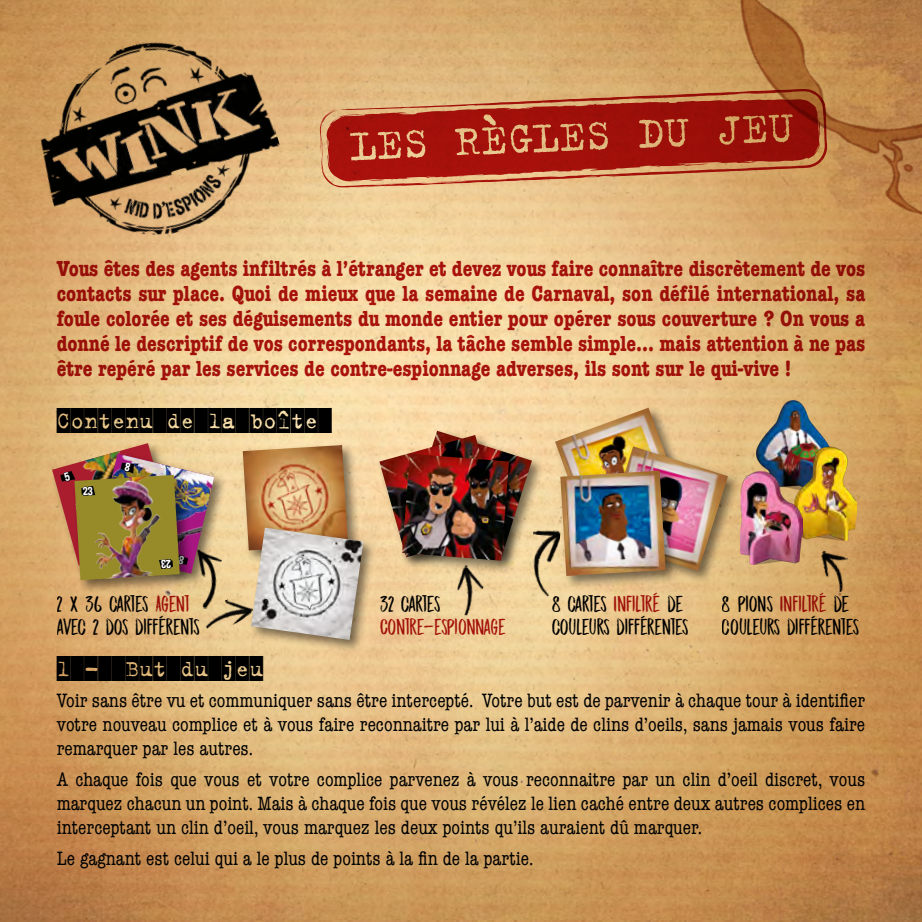
<style>
.page{position:relative;width:922px;height:922px;background:#fff}
.page>*{position:absolute;margin:0;border:0;box-sizing:border-box;transform-origin:0 0}
.t1{font:25px "Trixie Cameo";color:#000}
.t2{font:23px/23px "DK Midnight Chalker";letter-spacing:-.03em;color:#000}
.t3{font:23px "DK Midnight Chalker";letter-spacing:-.03em;color:#ae1613}
.t4{font:700 condensed 22.5px/25px "American Typewriter";color:#ae1613;text-align:justify}
.t5{font:condensed 20px/24px "American Typewriter";color:#000;text-align:justify}
.s1{color:#ae1613}
</style>
<div class="page">
<img style="left:0;top:0;width:921px;height:921px">
<img style="left:671px;top:0;width:250px;height:230px">
<img style="left:16px;top:13px;width:279px;height:251px">
<svg style="left:319px;top:89px;width:508px;height:99px;background:#b75136"></svg>
<div style="left:405px;top:428px;width:140px;height:140px;background:#000;opacity:.5"></div>
<img style="left:407px;top:430px;width:125px;height:125px">
<div style="left:377px;top:432px;width:137px;height:138px;background:#000;opacity:.5"></div>
<img style="left:379px;top:435px;width:122px;height:122px">
<div style="left:399px;top:451px;width:123px;height:122px;background:#000;opacity:.5"></div>
<img style="left:402px;top:453px;width:107px;height:107px">
<img style="left:756px;top:400px;width:74px;height:71px">
<img style="left:794px;top:447px;width:62px;height:93px">
<img style="left:741px;top:471px;width:61px;height:93px">
<div style="left:50px;top:440px;width:137px;height:138px;background:#000;opacity:.5"></div>
<div style="left:92px;top:451px;width:136px;height:136px;background:#000;opacity:.5"></div>
<div style="left:72px;top:472px;width:122px;height:122px;background:#000;opacity:.5"></div>
<div style="left:552px;top:405px;width:143px;height:143px;background:#000;opacity:.5"></div>
<img style="left:555px;top:407px;width:127px;height:122px">
<div style="left:600px;top:444px;width:141px;height:140px;background:#000;opacity:.5"></div>
<img style="left:603px;top:446px;width:124px;height:125px">
<div style="left:558px;top:468px;width:121px;height:121px;background:#000;opacity:.5"></div>
<img style="left:560px;top:470px;width:105px;height:106px">
<img style="left:190px;top:549px;width:33px;height:61px">
<img style="left:528px;top:529px;width:32px;height:67px">
<img style="left:819px;top:546px;width:36px;height:48px">
<div style="left:240px;top:442px;width:122px;height:122px;background:#000;opacity:.5"></div>
<img style="left:243px;top:445px;width:105px;height:105px">
<div style="left:249px;top:525px;width:127px;height:128px;background:#000;opacity:.5"></div>
<img style="left:251px;top:527px;width:112px;height:112px">
<img style="left:199px;top:590px;width:56px;height:46px">
<img style="left:454px;top:564px;width:31px;height:52px">
<img style="left:52px;top:443px;width:162px;height:137px">
<p class="t4" style="left:57px;top:256px;width:809px">Vous êtes des agents infiltrés à l’étranger et devez vous faire connaître discrètement de vos contacts sur place. Quoi de mieux que la semaine de Carnaval, son défilé international, sa foule colorée et ses déguisements du monde entier pour opérer sous couverture ? On vous a donné le descriptif de vos correspondants, la tâche semble simple... mais attention à ne pas être repéré par les services de contre-espionnage adverses, ils sont sur le qui-vive !</p>
<p class="t1" style="left:57px;top:407px;width:263px">CONTENU DE LA BOÎTE</p>
<p class="t2" style="left:57px;top:592px;width:145px">2 X 36 CARTES <span class="s1">AGENT<br></span>AVEC 2 DOS DIFFÉRENTS</p>
<p class="t2" style="left:551px;top:592px;width:139px">8 CARTES <span class="s1">INFILTRÉ</span> DE<br>COULEURS DIFFÉRENTES</p>
<p class="t2" style="left:721px;top:592px;width:139px">8 PIONS <span class="s1">INFILTRÉ</span> DE<br>COULEURS DIFFÉRENTES</p>
<p class="t2" style="left:379px;top:592px;width:62px">32 CARTES</p>
<p class="t3" style="left:379px;top:614px;width:128px">CONTRE-ESPIONNAGE</p>
<p class="t1" style="left:57px;top:655px;width:208px">1 - BUT DU JEU</p>
<p class="t5" style="left:57px;top:687px;width:809px">Voir sans être vu et communiquer sans être intercepté. Votre but est de parvenir à chaque tour à identifier votre nouveau complice et à vous faire reconnaitre par lui à l’aide de clins d’oeils, sans jamais vous faire remarquer par les autres.</p>
<p class="t5" style="left:57px;top:766px;width:809px">A chaque fois que vous et votre complice parvenez à vous reconnaitre par un clin d’oeil discret, vous marquez chacun un point. Mais à chaque fois que vous révélez le lien caché entre deux autres complices en interceptant un clin d’oeil, vous marquez les deux points qu’ils auraient dû marquer.</p>
<p class="t5" style="left:57px;top:845px;width:478px">Le gagnant est celui qui a le plus de points à la fin de la partie.</p>
</div>
